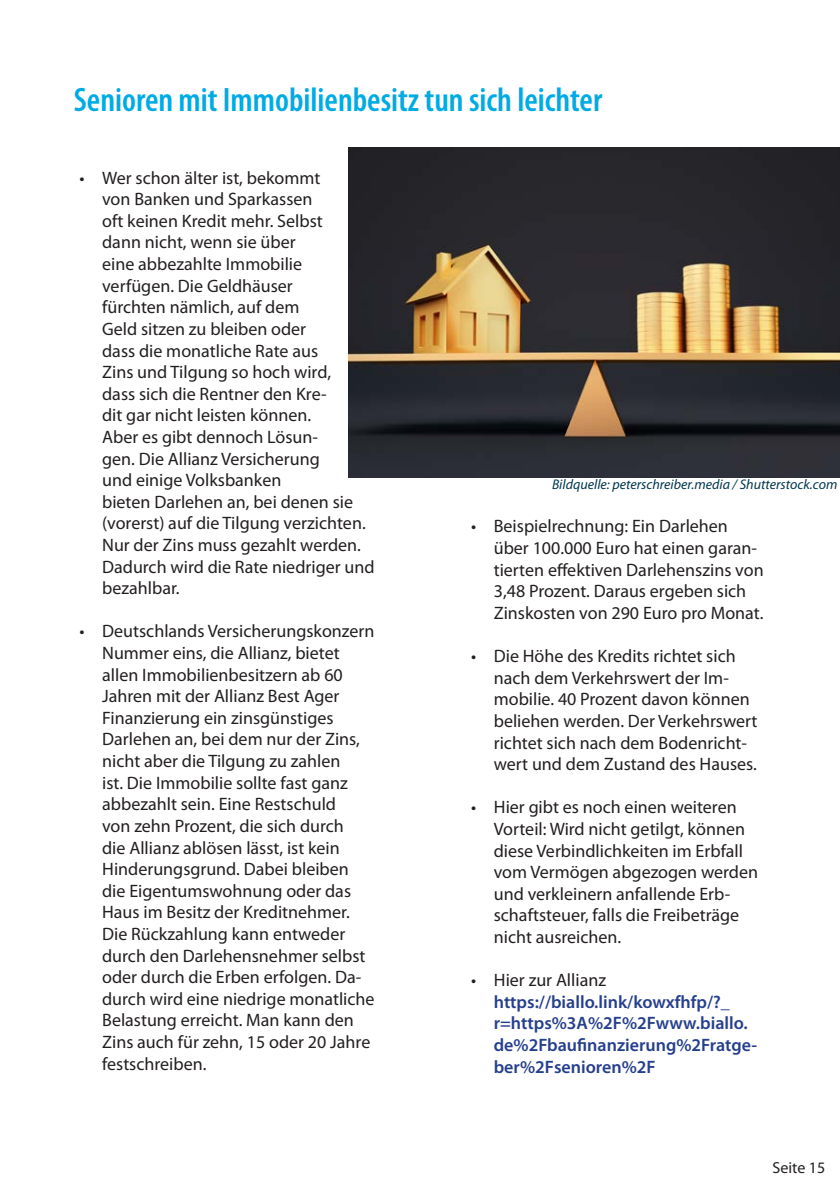
<style>
.page{position:relative;width:840px;height:1191px;background:#fff}
.page>*{position:absolute;margin:0;border:0;box-sizing:border-box;transform-origin:0 0}
.RdW_-_Ü_Kapitel{font:600 condensed 34px "Myriad Pro";color:#00abe5}
.t1{font:18px/21.6px "Myriad Pro";color:#231f20}
.t2{font:600 18px/21.6px "Myriad Pro";color:#253f8e}
.t3{font:16px "Myriad Pro";color:#231f20}
.RdW_-_S08_Fußnote_07{font:italic 14px "Myriad Pro";color:#00374d}
.s1{font-weight:400;color:#231f20}
</style>
<div class="page">
<img style="left:348px;top:147px;width:491px;height:330px">
<p class="RdW_-_Ü_Kapitel" style="left:74px;top:78px;width:529px">Senioren mit Immobilienbesitz tun sich leichter</p>
<p class="t1" style="left:102px;top:166px;width:274px;text-indent:-23px">• Wer schon älter ist, bekommt<br>von Banken und Sparkassen<br>oft keinen Kredit mehr. Selbst<br>dann nicht, wenn sie über<br>eine abbezahlte Immobilie verfügen. Die Geldhäuser<br>fürchten nämlich, auf dem<br>Geld sitzen zu bleiben oder<br>dass die monatliche Rate aus<br>Zins und Tilgung so hoch wird,<br>dass sich die Rentner den Kre-<br>dit gar nicht leisten können.<br>Aber es gibt dennoch Lösun-<br>gen. Die Allianz Versicherung<br>und einige Volksbanken<br>bieten Darlehen an, bei denen sie (vorerst) auf die Tilgung verzichten.<br>Nur der Zins muss gezahlt werden.<br>Dadurch wird die Rate niedriger und bezahlbar.</p>
<p class="t1" style="left:102px;top:620px;width:274px;text-indent:-23px">• Deutschlands Versicherungskonzern<br>Nummer eins, die Allianz, bietet allen Immobilienbesitzern ab 60<br>Jahren mit der Allianz Best Ager<br>Finanzierung ein zinsgünstiges<br>Darlehen an, bei dem nur der Zins, nicht aber die Tilgung zu zahlen<br>ist. Die Immobilie sollte fast ganz abbezahlt sein. Eine Restschuld<br>von zehn Prozent, die sich durch<br>die Allianz ablösen lässt, ist kein<br>Hinderungsgrund. Dabei bleiben die Eigentumswohnung oder das<br>Haus im Besitz der Kreditnehmer.<br>Die Rückzahlung kann entweder durch den Darlehensnehmer selbst oder durch die Erben erfolgen. Da&shy;durch wird eine niedrige monatliche<br>Belastung erreicht. Man kann den<br>Zins auch für zehn, 15 oder 20 Jahre festschreiben.</p>
<p class="RdW_-_S08_Fußnote_07" style="left:551px;top:476px;width:287px">Bildquelle: peterschreiber.media / Shutterstock.com</p>
<p class="t1" style="left:493px;top:515px;width:271px;text-indent:-23px">• Beispielrechnung: Ein Darlehen über 100.000 Euro hat einen garan&shy;tierten effektiven Darlehenszins von 3,48 Prozent. Daraus ergeben sich Zinskosten von 290 Euro pro Monat.</p>
<p class="t1" style="left:493px;top:645px;width:265px;text-indent:-23px">• Die Höhe des Kredits richtet sich nach dem Verkehrswert der Im&shy;mobilie. 40 Prozent davon können beliehen werden. Der Verkehrswert richtet sich nach dem Bodenricht&shy;wert und dem Zustand des Hauses.</p>
<p class="t1" style="left:493px;top:796px;width:266px;text-indent:-23px">• Hier gibt es noch einen weiteren<br>Vorteil: Wird nicht getilgt, können diese Verbindlichkeiten im Erbfall vom Vermögen abgezogen werden und verkleinern anfallende Erb&shy;schaftsteuer, falls die Freibeträge nicht ausreichen.</p>
<p class="t2" style="left:493px;top:969px;width:265px;text-indent:-23px"><span class="s1">• Hier zur Allianz </span>https://biallo.link/kowxfhfp/?_ r=https%3A%2F%2Fwww.biallo. de%2Fbaufinanzierung%2Fratge&shy;ber%2Fsenioren%2F</p>
<p class="t3" style="left:772px;top:1157px;width:54px">Seite 15</p>
</div>
